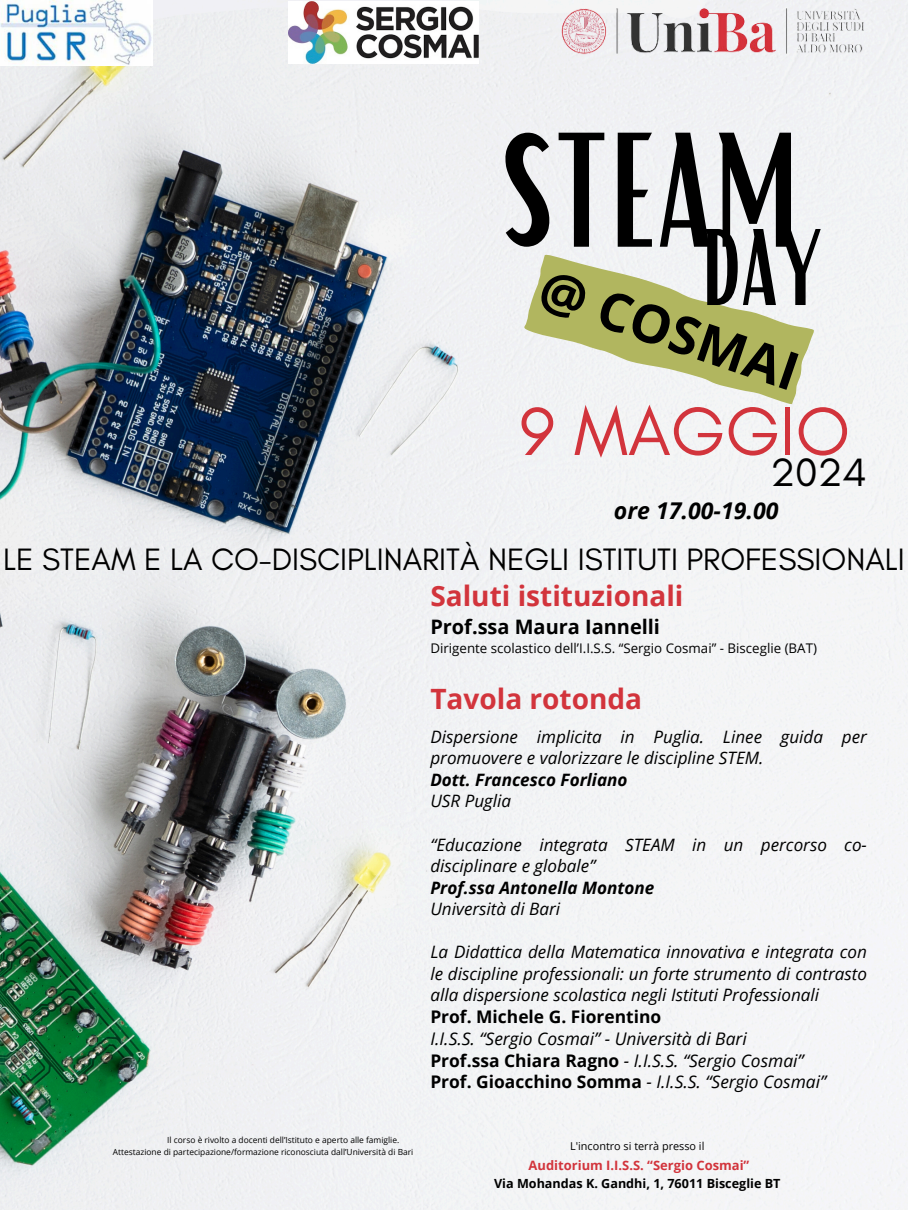
<style>
.page{position:relative;width:908px;height:1210px;background:#fff}
.page>*{position:absolute;margin:0;border:0;box-sizing:border-box;transform-origin:0 0}
.t1{font:157.5px "Bright";color:#000}
.t2{font:105px "Bright";color:#000}
.t3{font:69.19px "Glacial Indifference";color:#d2343c}
.t4{font:700 52.85px "Open Sans";color:#000}
.t5{font:40.25px "Glacial Indifference";color:#000}
.t6{font:31.5px "Glacial Indifference";color:#000}
.t7{font:700 28px "Open Sans";color:#d2343c}
.t8{font:italic 700 23.1px "Open Sans";color:#000}
.t9{font:700 19.95px "Open Sans";color:#000}
.t10{font:italic 17.39px "Open Sans";color:#000}
.t11{font:700 17.39px "Open Sans";color:#000}
.t12{font:italic 17.08px/21.5px "Open Sans";color:#000}
.t13{font:italic 700 17.08px "Open Sans";color:#000}
.t14{font:13.3px "Open Sans";color:#000}
.t15{font:700 12.95px "Open Sans";color:#d2343c}
.t16{font:700 12.6px "Open Sans";color:#000}
.t17{font:10.85px "Open Sans";color:#000}
.t18{font:8.4px "Open Sans";color:#000}
.s1{font-weight:700;font-style:normal}
</style>
<div class="page">
<img style="left:0;top:0;width:907px;height:1210px">
<img style="left:518px;top:2px;width:389px;height:54px">
<img style="left:289px;top:2px;width:189px;height:61px">
<img style="left:0;top:0;width:152px;height:65px">
<svg style="left:521px;top:250px;width:294px;height:160px;fill:#eff0f1"></svg>
<h2 class="t1" style="left:500px;top:89px;width:300px">STEAM</h2>
<h5 class="t2" style="left:700px;top:200px;width:124px">DAY</h5>
<p class="t4" style="left:553px;top:251px;width:271px;rotate:19deg">@ COSMAI</p>
<h1 class="t3" style="left:519px;top:389px;width:332px">9 MAGGIO</h1>
<p class="t5" style="left:770px;top:448px;width:98px">2024</p>
<p class="t8" style="left:613px;top:494px;width:166px">ore 17.00-19.00</p>
<p class="t6" style="left:3px;top:540px;width:902px">LE STEAM E LA CO-DISCIPLINARITÀ NEGLI ISTITUTI PROFESSIONALI</p>
<h4 class="t7" style="left:430px;top:575px;width:254px">Saluti istituzionali</h4>
<p class="t9" style="left:430px;top:612px;width:231px">Prof.ssa Maura Iannelli</p>
<h3 class="t14" style="left:430px;top:638px;width:388px">Dirigente scolastico dell’I.I.S.S. “Sergio Cosmai” - Bisceglie (BAT)</h3>
<h6 class="t7" style="left:430px;top:679px;width:213px">Tavola rotonda</h6>
<p class="t12" style="left:430px;top:725px;width:438px">Dispersione implicita in Puglia. Linee guida per promuovere e valorizzare le discipline STEM.</p>
<p class="t13" style="left:430px;top:767px;width:198px">Dott. Francesco Forliano</p>
<p class="t12" style="left:430px;top:790px;width:82px">USR Puglia</p>
<p class="t12" style="left:430px;top:833px;width:438px">“Educazione integrata STEAM in un percorso co&shy;disciplinare e globale”</p>
<p class="t13" style="left:430px;top:875px;width:225px">Prof.ssa Antonella Montone</p>
<p class="t12" style="left:430px;top:897px;width:131px">Università di Bari</p>
<p class="t12" style="left:430px;top:940px;width:438px;text-align:justify">La Didattica della Matematica innovativa e integrata con le discipline professionali: un forte strumento di contrasto alla dispersione scolastica negli Istituti Professionali</p>
<p class="t11" style="left:430px;top:1004px;width:232px">Prof. Michele G. Fiorentino</p>
<p class="t10" style="left:430px;top:1026px;width:318px">I.I.S.S. “Sergio Cosmai” - Università di Bari</p>
<p class="t10" style="left:430px;top:1048px;width:375px"><span class="s1">Prof.ssa Chiara Ragno</span> - I.I.S.S. “Sergio Cosmai”</p>
<p class="t10" style="left:430px;top:1069px;width:397px"><span class="s1">Prof. Gioacchino Somma</span> - I.I.S.S. “Sergio Cosmai”</p>
<p class="t18" style="left:167px;top:1134px;width:233px">Il corso è rivolto a docenti dell’Istituto e aperto alle famiglie.</p>
<p class="t18" style="left:113px;top:1146px;width:302px">Attestazione di partecipazione/formazione riconosciuta dall’Università di Bari</p>
<p class="t17" style="left:570px;top:1138px;width:136px">L'incontro si terrà presso il</p>
<p class="t15" style="left:528px;top:1156px;width:222px">Auditorium I.I.S.S. “Sergio Cosmai”</p>
<p class="t16" style="left:494px;top:1174px;width:288px">Via Mohandas K. Gandhi, 1, 76011 Bisceglie BT</p>
</div>
